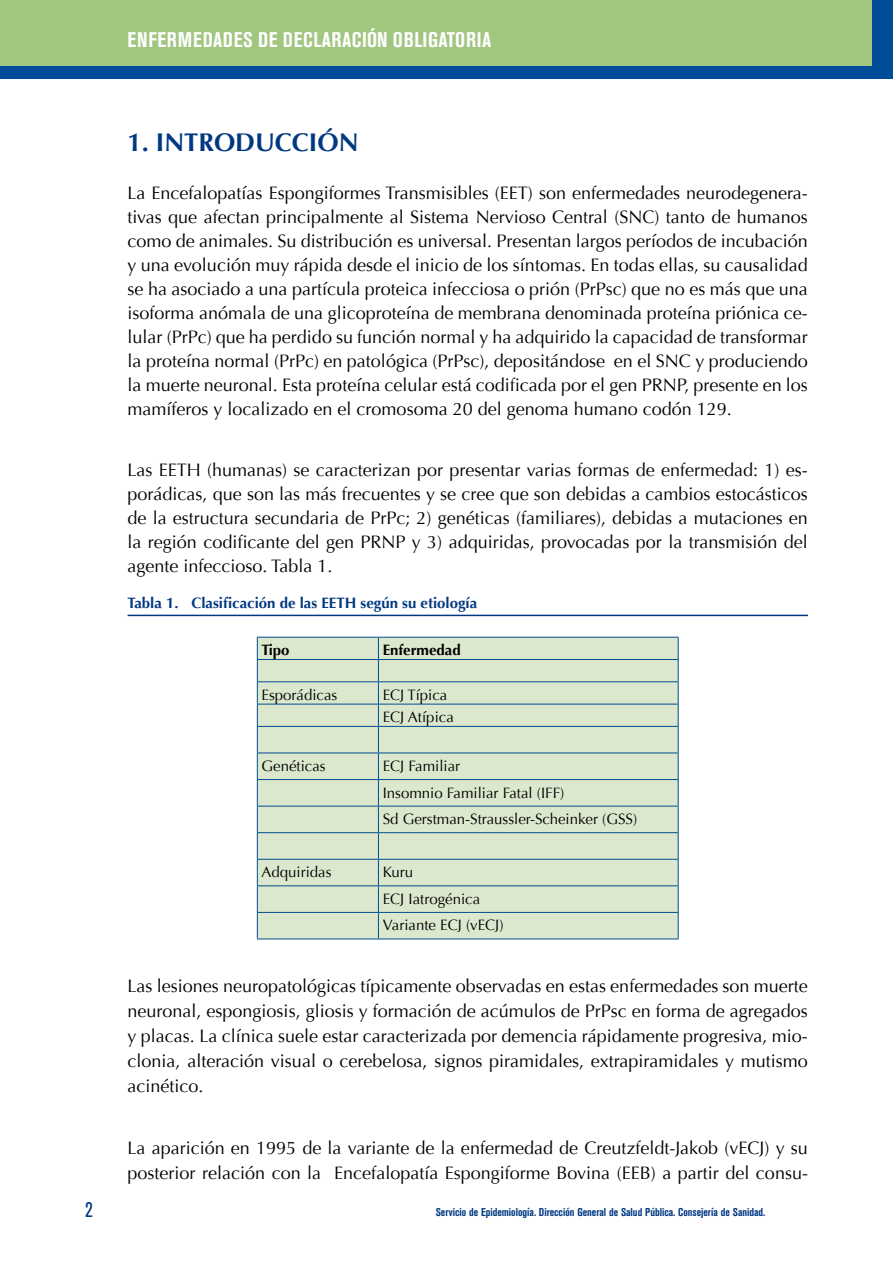
<style>
.page{position:relative;width:893px;height:1263px;background:#fff}
.page>*{position:absolute;margin:0;border:0;box-sizing:border-box;transform-origin:0 0}
.t1{font:700 25.5px "Optima";color:#003882}
.t2{font:700 condensed 21px "Akzidenz Grotesk BE";letter-spacing:.035em;color:#fff}
.t3{font:condensed 21px "Akzidenz Grotesk BE";color:#003882}
.t4{font:18px/24px "Optima";color:#000;text-align:justify}
.t5{font:15px/26.5px "Optima";color:#000}
.t6{font:700 15px "Optima";color:#003882}
.t7{font:700 15px "Optima";color:#000}
.t8{font:700 condensed 11.25px "Akzidenz Grotesk BE";color:#003882}
</style>
<div class="page">
<div style="left:0;top:0;width:893px;height:79px;background:#004c98"></div>
<div style="left:0;top:0;width:829px;height:66px;background:#a0c680"></div>
<div style="left:43px;top:0;width:829px;height:66px;background:#a0c680"></div>
<div style="left:258px;top:638px;width:420px;height:300px;background:#dbe8cd"></div>
<hr style="left:257px;top:637px;width:121px;height:1px;background:#004e8f">
<hr style="left:378px;top:637px;width:300px;height:1px;background:#004e8f">
<hr style="left:257px;top:659px;width:121px;height:1px;background:#004e8f">
<hr style="left:378px;top:659px;width:300px;height:1px;background:#004e8f">
<hr style="left:257px;top:681px;width:121px;height:1px;background:#004e8f">
<hr style="left:378px;top:681px;width:300px;height:1px;background:#004e8f">
<hr style="left:257px;top:704px;width:121px;height:1px;background:#004e8f">
<hr style="left:378px;top:704px;width:300px;height:1px;background:#004e8f">
<svg style="left:257px;top:637px;width:1px;height:301px"></svg>
<hr style="left:257px;top:726px;width:121px;height:1px;background:#004e8f">
<hr style="left:257px;top:753px;width:121px;height:1px;background:#004e8f">
<hr style="left:257px;top:779px;width:121px;height:1px;background:#004e8f">
<hr style="left:257px;top:806px;width:121px;height:1px;background:#004e8f">
<hr style="left:257px;top:832px;width:121px;height:1px;background:#004e8f">
<hr style="left:257px;top:859px;width:121px;height:1px;background:#004e8f">
<hr style="left:257px;top:885px;width:121px;height:1px;background:#004e8f">
<hr style="left:257px;top:912px;width:121px;height:1px;background:#004e8f">
<hr style="left:257px;top:938px;width:121px;height:1px;background:#004e8f">
<svg style="left:378px;top:637px;width:1px;height:301px"></svg>
<hr style="left:378px;top:726px;width:300px;height:1px;background:#004e8f">
<hr style="left:378px;top:753px;width:300px;height:1px;background:#004e8f">
<hr style="left:378px;top:779px;width:300px;height:1px;background:#004e8f">
<hr style="left:378px;top:806px;width:300px;height:1px;background:#004e8f">
<hr style="left:378px;top:832px;width:300px;height:1px;background:#004e8f">
<hr style="left:378px;top:859px;width:300px;height:1px;background:#004e8f">
<hr style="left:378px;top:885px;width:300px;height:1px;background:#004e8f">
<hr style="left:378px;top:912px;width:300px;height:1px;background:#004e8f">
<hr style="left:378px;top:938px;width:300px;height:1px;background:#004e8f">
<svg style="left:678px;top:637px;width:1px;height:301px"></svg>
<hr style="left:128px;top:615px;width:680px;height:1px;background:#003882">
<p class="t2" style="left:85px;top:28px;width:356px">ENFERMEDAD S DE DECLARACIÓN OBLIGATORI</p>
<p class="t2" style="left:128px;top:28px;width:365px">ENFERMEDADES DE DECLARACIÓN OBLIGATORIA</p>
<h1 class="t1" style="left:128px;top:128px;width:232px">1. INTRODUCCIÓN</h1>
<p class="t4" style="left:128px;top:182px;width:682px">La Encefalopatías Espongiformes Transmisibles (EET) son enfermedades neurodegenera&shy;tivas que afectan principalmente al Sistema Nervioso Central (SNC) tanto de humanos como de animales. Su distribución es universal. Presentan largos períodos de incubación y una evolución muy rápida desde el inicio de los síntomas. En todas ellas, su causalidad se ha asociado a una partícula proteica infecciosa o prión (PrPsc) que no es más que una isoforma anómala de una glicoproteína de membrana denominada proteína priónica ce&shy;lular (PrPc) que ha perdido su función normal y ha adquirido la capacidad de transformar la proteína normal (PrPc) en patológica (PrPsc), depositándose en el SNC y produciendo la muerte neuronal. Esta proteína celular está codificada por el gen PRNP, presente en los mamíferos y localizado en el cromosoma 20 del genoma humano codón 129.</p>
<p class="t4" style="left:128px;top:458px;width:682px">Las EETH (humanas) se caracterizan por presentar varias formas de enfermedad: 1) es&shy;porádicas, que son las más frecuentes y se cree que son debidas a cambios estocásticos de la estructura secundaria de PrPc; 2) genéticas (familiares), debidas a mutaciones en la región codificante del gen PRNP y 3) adquiridas, provocadas por la transmisión del agente infeccioso. Tabla 1.</p>
<p class="t6" style="left:128px;top:594px;width:351px">Tabla 1. Clasificación de las EETH según su etiología</p>
<p class="t7" style="left:262px;top:641px;width:30px">Tipo</p>
<p class="t7" style="left:383px;top:641px;width:80px">Enfermedad</p>
<p class="t5" style="left:262px;top:682px;width:77px">Esporádicas</p>
<p class="t5" style="left:383px;top:684px;width:73px;line-height:22.4px">ECJ Típica<br>ECJ Atípica</p>
<p class="t5" style="left:262px;top:753px;width:66px">Genéticas</p>
<p class="t5" style="left:383px;top:753px;width:256px">ECJ Familiar<br>Insomnio Familiar Fatal (IFF)<br>Sd Gerstman-Straussler-Scheinker (GSS)</p>
<p class="t5" style="left:262px;top:859px;width:72px">Adquiridas</p>
<p class="t5" style="left:383px;top:859px;width:122px">Kuru<br>ECJ Iatrogénica<br>Variante ECJ (vECJ)</p>
<p class="t4" style="left:128px;top:974px;width:682px;line-height:24.8px">Las lesiones neuropatológicas típicamente observadas en estas enfermedades son muerte neuronal, espongiosis, gliosis y formación de acúmulos de PrPsc en forma de agregados y placas. La clínica suele estar caracterizada por demencia rápidamente progresiva, mio&shy;clonia, alteración visual o cerebelosa, signos piramidales, extrapiramidales y mutismo acinético.</p>
<p class="t4" style="left:128px;top:1135px;width:682px;line-height:24.8px">La aparición en 1995 de la variante de la enfermedad de Creutzfeldt-Jakob (vECJ) y su posterior relación con la Encefalopatía Espongiforme Bovina (EEB) a partir del consu-</p>
<p class="t3" style="left:85px;top:1198px;width:9px">2</p>
<p class="t8" style="left:436px;top:1205px;width:331px">Servicio de Epidemiología. Dirección General de Salud Pública. Consejería de Sanidad.</p>
</div>
